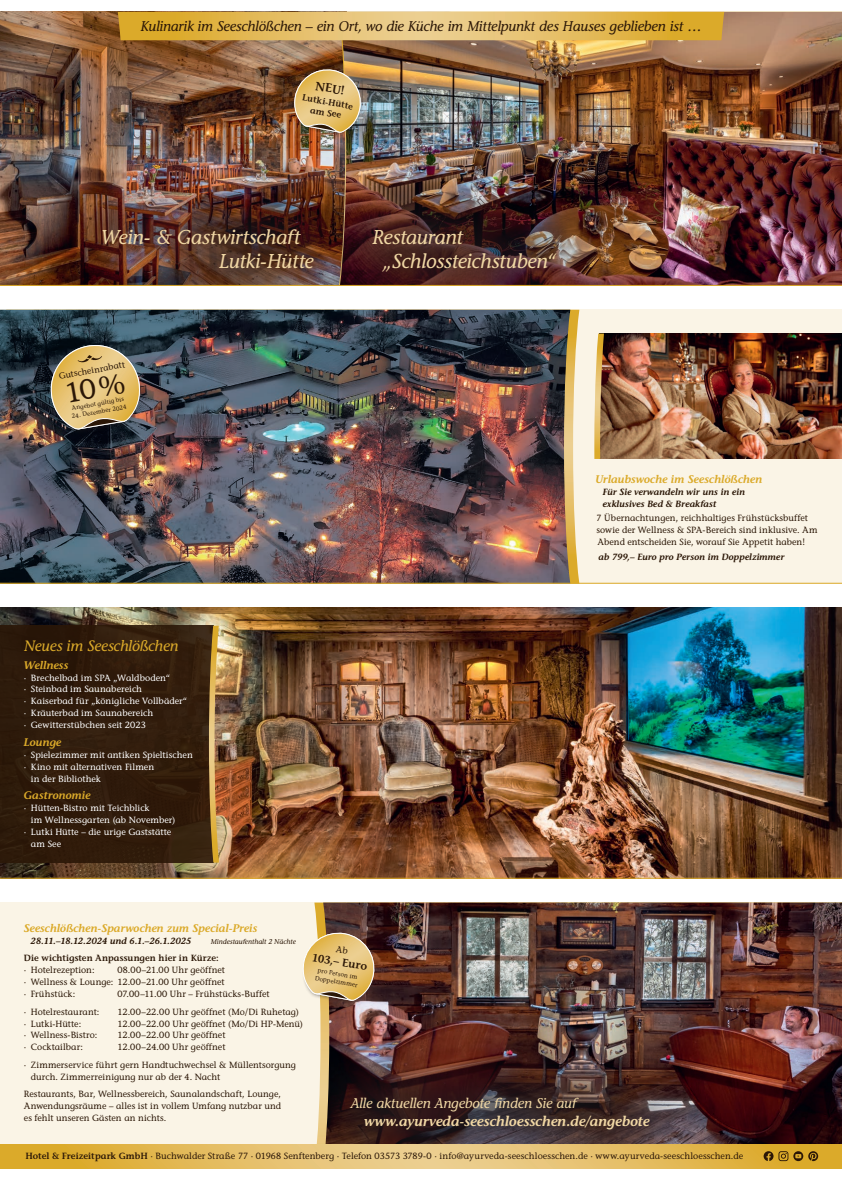
<style>
.page{position:relative;width:842px;height:1180px;background:#fff}
.page>*{position:absolute;margin:0;border:0;box-sizing:border-box;transform-origin:0 0}
.t1{font:italic 500 20px/24px "Stone Informal Std";letter-spacing:-.015em;color:#f0d7a4}
.t2{font:italic 500 15px "Stone Informal Std";letter-spacing:-.015em;color:#dbaa2a}
.t3{font:italic 500 14px "Stone Informal Std";letter-spacing:-.015em;color:#2b1707}
.t4{font:italic 600 14px "Stone Informal Std";letter-spacing:-.01em;color:#f0d7a4}
.t5{font:italic 500 14px "Stone Informal Std";letter-spacing:-.015em;color:#f0d7a4}
.t6{font:600 12px "Stone Informal Std";color:#2b1707}
.t7{font:italic 600 11px "Stone Informal Std";letter-spacing:-.005em;color:#dbaa2a}
.t8{font:600 11px "Stone Informal Std";color:#2b1707}
.t9{font:500 9px/11.9px "Stone Informal Std";letter-spacing:.01em;color:#2b1707}
.t10{font:500 9px/11.9px "Stone Informal Std";color:#fff}
.t11{font:italic 600 9px/11.9px "Stone Informal Std";color:#2b1707}
.t12{font:600 9px "Stone Informal Std";letter-spacing:.005em;color:#2b1707}
.t13{font:600 8.9px/10.5px "Stone Informal Std";color:#2b1707;text-align:center}
.t14{font:500 8.7px "Stone Informal Std";color:#2b1707}
.t15{font:italic 500 7px "Stone Informal Std";letter-spacing:.005em;color:#2b1707}
.t16{font:500 6px/8px "Stone Informal Std";color:#2b1707}
.s1{font-weight:600}
</style>
<div class="page">
<div style="left:0;top:310px;width:842px;height:273px;background:#faf4e6"></div>
<div style="left:0;top:902px;width:842px;height:265px;background:#faf4e6"></div>
<img style="left:604px;top:333px;width:238px;height:126px">
<svg style="left:601px;top:333px;width:3px;height:126px"></svg>
<img style="left:323px;top:902px;width:519px;height:241px">
<div style="left:323px;top:1036px;width:385px;height:130px;background:#231f20;opacity:.9"></div>
<svg style="left:0;top:1143px;width:842px;height:24px"></svg>
<svg style="left:764px;top:1150px;width:54px;height:10px"></svg>
<svg style="left:579px;top:310px;width:22px;height:272px"></svg>
<img style="left:0;top:310px;width:570px;height:272px">
<img style="left:0;top:12px;width:339px;height:273px">
<img style="left:340px;top:12px;width:502px;height:273px">
<div style="left:44px;top:169px;width:329px;height:117px;background:#231f20;opacity:.7"></div>
<div style="left:314px;top:170px;width:301px;height:116px;background:#231f20;opacity:.8"></div>
<svg style="left:118px;top:12px;width:606px;height:28px"></svg>
<img style="left:0;top:607px;width:842px;height:270px">
<svg style="left:0;top:625px;width:209px;height:237px;fill:#301b0b"></svg>
<img style="left:209px;top:625px;width:10px;height:237px">
<div style="left:293px;top:76px;width:68px;height:60px;background:#231f20;opacity:.7"></div>
<img style="left:293px;top:67px;width:70px;height:67px">
<div style="left:49px;top:352px;width:94px;height:83px;background:#231f20;opacity:.7"></div>
<div style="left:302px;top:940px;width:73px;height:64px;background:#231f20;opacity:.7"></div>
<hr style="left:0;top:285px;width:842px;height:1px;background:#dbaa2a">
<hr style="left:0;top:582px;width:842px;height:1px;background:#dbaa2a">
<hr style="left:0;top:877px;width:842px;height:1px;background:#dbaa2a">
<svg style="left:48px;top:342px;width:93px;height:91px"></svg>
<svg style="left:302px;top:929px;width:75px;height:73px"></svg>
<h3 class="t3" style="left:141px;top:18px;width:562px">Kulinarik im Seeschlößchen – ein Ort, wo die Küche im Mittelpunkt des Hauses geblieben ist …</h3>
<h3 class="t6" style="left:317px;top:79px;width:31px;rotate:10deg">NEU!</h3>
<p class="t13" style="left:303px;top:92px;width:53px;rotate:10deg">Lutki-Hütte am See</p>
<h1 class="t1" style="left:219px;top:225px;width:96px;text-indent:-118px">Wein- &amp; Gastwirtschaft<br>Lutki-Hütte</h1>
<h1 class="t1" style="left:382px;top:225px;width:177px;text-indent:-10px">Restaurant „Schlossteichstuben“</h1>
<p class="t14" style="left:58px;top:371px;width:68px;rotate:-10deg">Gutscheinrabatt</p>
<p class="t16" style="left:71px;top:404px;width:55px;rotate:-10deg">Angebot gültig bis</p>
<p class="t16" style="left:71px;top:412px;width:57px;rotate:-10deg">24. Dezember 2024</p>
<h2 class="t2" style="left:24px;top:637px;width:156px">Neues im Seeschlößchen</h2>
<p class="t7" style="left:24px;top:658px;width:46px">Wellness</p>
<p class="t10" style="left:24px;top:671px;width:165px">· Brechelbad im SPA „Waldboden“<br>· Steinbad im Saunabereich<br>· Kaiserbad für „königliche Vollbäder“ · Kräuterbad im Saunabereich<br>· Gewitterstübchen seit 2023</p>
<p class="t7" style="left:24px;top:735px;width:39px">Lounge</p>
<p class="t10" style="left:24px;top:748px;width:171px">· Spielezimmer mit antiken Spieltischen</p>
<p class="t10" style="left:24px;top:760px;width:132px">· Kino mit alternativen Filmen</p>
<p class="t10" style="left:31px;top:772px;width:72px">in der Bibliothek</p>
<p class="t7" style="left:24px;top:788px;width:68px">Gastronomie</p>
<p class="t10" style="left:24px;top:801px;width:127px">· Hütten-Bistro mit Teichblick</p>
<p class="t10" style="left:31px;top:813px;width:146px">im Wellnessgarten (ab November)</p>
<p class="t10" style="left:24px;top:825px;width:149px">· Lutki Hütte – die urige Gaststätte</p>
<p class="t10" style="left:31px;top:837px;width:32px">am See</p>
<p class="t7" style="left:24px;top:921px;width:235px">Seeschlößchen-Sparwochen zum Special-Preis</p>
<p class="t11" style="left:31px;top:934px;width:162px">28.11.–18.12.2024 und 6.1.–26.1.2025</p>
<p class="t15" style="left:211px;top:937px;width:87px">Mindestaufenthalt 2 Nächte</p>
<p class="t12" style="left:24px;top:952px;width:196px">Die wichtigsten Anpassungen hier in Kürze:</p>
<p class="t9" style="left:24px;top:964px;width:72px">· Hotelrezeption:</p>
<p class="t9" style="left:24px;top:964px;width:203px;text-align:justify;text-indent:94px">08.00–21.00 Uhr geöffnet · Wellness &amp; Lounge: 12.00–21.00 Uhr geöffnet · Frühstück:</p>
<p class="t9" style="left:117px;top:987px;width:154px">07.00–11.00 Uhr – Frühstücks-Buffet</p>
<p class="t8" style="left:313px;top:950px;width:57px;rotate:10deg">103,– Euro</p>
<p class="t16" style="left:317px;top:965px;width:45px;rotate:10deg">pro Person im<br>Doppelzimmer</p>
<p class="t7" style="left:595px;top:472px;width:169px">Urlaubswoche im Seeschlößchen</p>
<p class="t11" style="left:603px;top:485px;width:144px">Für Sie verwandeln wir uns in ein exklusives Bed &amp; Breakfast</p>
<p class="t9" style="left:596px;top:512px;width:223px">7 Übernachtungen, reichhaltiges Frühstücksbuffet sowie der Wellness &amp; SPA-Bereich sind inklusive. Am<br>Abend entscheiden Sie, worauf Sie Appetit haben!</p>
<p class="t11" style="left:598px;top:550px;width:187px">ab 799,– Euro pro Person im Doppelzimmer</p>
<p class="t9" style="left:24px;top:1005px;width:77px">· Hotelrestaurant:</p>
<p class="t9" style="left:117px;top:1005px;width:183px">12.00–22.00 Uhr geöffnet (Mo/Di Ruhetag)</p>
<p class="t9" style="left:24px;top:1017px;width:59px">· Lutki-Hütte:</p>
<p class="t9" style="left:117px;top:1017px;width:187px">12.00–22.00 Uhr geöffnet (Mo/Di HP-Menü)</p>
<p class="t9" style="left:24px;top:1029px;width:75px">· Wellness-Bistro:</p>
<p class="t9" style="left:117px;top:1029px;width:110px">12.00–22.00 Uhr geöffnet</p>
<p class="t9" style="left:24px;top:1041px;width:61px">· Cocktailbar:</p>
<p class="t9" style="left:24px;top:1038px;width:274px;line-height:17.6px;text-indent:94px">12.00–24.00 Uhr geöffnet<br>· Zimmerservice führt gern Handtuchwechsel &amp; Müllentsorgung</p>
<p class="t9" style="left:24px;top:1067px;width:259px;line-height:17.6px;text-indent:7px">durch. Zimmerreinigung nur ab der 4. Nacht<br>Restaurants, Bar, Wellnessbereich, Saunalandschaft, Lounge,</p>
<p class="t9" style="left:24px;top:1100px;width:259px">Anwendungsräume – alles ist in vollem Umfang nutzbar und es fehlt unseren Gästen an nichts.</p>
<h3 class="t5" style="left:350px;top:1095px;width:227px">Alle aktuellen Angebote finden Sie auf</h3>
<h3 class="t4" style="left:364px;top:1112px;width:287px">www.ayurveda-seeschloesschen.de/angebote</h3>
<p class="t9" style="left:26px;top:1150px;width:719px"><span class="s1">Hotel &amp; Freizeitpark GmbH</span> · Buchwalder Straße 77 · 01968 Senftenberg · Telefon 03573 3789-0 · info@ayurveda-seeschloesschen.de · www.ayurveda-seeschloesschen.de</p>
</div>
